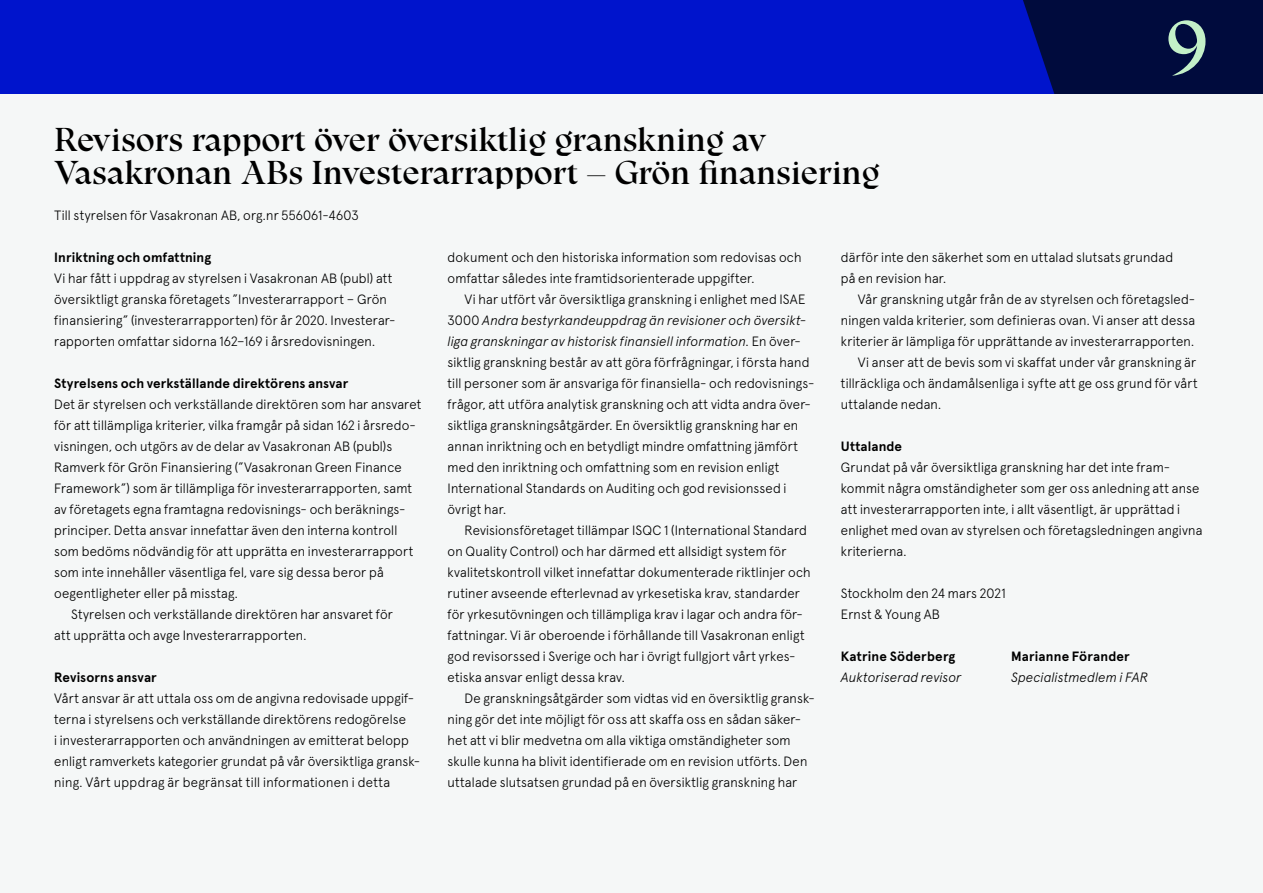
<style>
.page{position:relative;width:1263px;height:893px;background:#fff}
.page>*{position:absolute;margin:0;border:0;box-sizing:border-box;transform-origin:0 0}
.t1{font:72px "Vasakronan Serif ICE Text";color:#c3f0c8}
.t2{font:33px/33px "Vasakronan Serif ICE Rubrik";color:#000}
.t3{font:300 13.5px/21px "Apercu Pro";letter-spacing:.01em;color:#000}
.t4{font:700 13.5px "Apercu Pro";letter-spacing:.01em;color:#000}
.t5{font:italic 300 13.5px "Apercu Pro";letter-spacing:.01em;color:#000}
.s1{font-style:italic}
</style>
<div class="page">
<div style="left:0;top:0;width:1084px;height:114px;background:#0014cc"></div>
<svg style="left:1023px;top:0;width:240px;height:94px;background:#000b47"></svg>
<div style="left:0;top:94px;width:1263px;height:799px;background:#f5f7f7"></div>
<h2 class="t2" style="left:54px;top:122px;width:827px">Revisors rapport över översiktlig granskning av<br>Vasakronan ABs Investerarrapport – Grön finansiering</h2>
<h1 class="t1" style="left:1165px;top:3px;width:45px">9</h1>
<p class="t3" style="left:54px;top:203px;width:306px">Till styrelsen för Vasakronan AB, org.nr 556061-4603</p>
<p class="t4" style="left:54px;top:246px;width:159px">Inriktning och omfattning</p>
<p class="t3" style="left:54px;top:266px;width:341px">Vi har fått i uppdrag av styrelsen i Vasakronan AB (publ) att översiktligt granska företagets ”Investerarrapport – Grön finansiering” (investerarrapporten) för år 2020. Investerar&shy;rapporten omfattar sidorna 162–169 i årsredovisningen.</p>
<p class="t4" style="left:54px;top:372px;width:296px">Styrelsens och verkställande direktörens ansvar</p>
<p class="t3" style="left:54px;top:392px;width:369px">Det är styrelsen och verkställande direktören som har ansvaret</p>
<p class="t3" style="left:54px;top:413px;width:363px">för att tillämpliga kriterier, vilka framgår på sidan 162 i årsredo-</p>
<p class="t3" style="left:54px;top:434px;width:340px">visningen, och utgörs av de delar av Vasakronan AB (publ)s</p>
<p class="t3" style="left:54px;top:455px;width:349px">Ramverk för Grön Finansiering (”Vasakronan Green Finance</p>
<p class="t3" style="left:54px;top:476px;width:360px">Framework”) som är tillämpliga för investerarrapporten, samt</p>
<p class="t3" style="left:54px;top:497px;width:353px">av företagets egna framtagna redovisnings- och beräknings-</p>
<p class="t3" style="left:54px;top:518px;width:345px">principer. Detta ansvar innefattar även den interna kontroll</p>
<p class="t3" style="left:54px;top:539px;width:361px">som bedöms nödvändig för att upprätta en investerarrapport</p>
<p class="t3" style="left:54px;top:560px;width:331px">som inte innehåller väsentliga fel, vare sig dessa beror på</p>
<p class="t3" style="left:54px;top:581px;width:185px">oegentligheter eller på misstag.</p>
<p class="t3" style="left:71px;top:602px;width:323px">Styrelsen och verkställande direktören har ansvaret för</p>
<p class="t3" style="left:54px;top:623px;width:254px">att upprätta och avge Investerarrapporten.</p>
<p class="t4" style="left:54px;top:666px;width:104px">Revisorns ansvar</p>
<p class="t3" style="left:54px;top:686px;width:366px">Vårt ansvar är att uttala oss om de angivna redovisade uppgif&shy;terna i styrelsens och verkställande direktörens redogörelse<br>i investerarrapporten och användningen av emitterat belopp enligt ramverkets kategorier grundat på vår översiktliga gransk&shy;ning. Vårt uppdrag är begränsat till informationen i detta</p>
<p class="t3" style="left:448px;top:245px;width:355px">dokument och den historiska information som redovisas och omfattar således inte framtidsorienterade uppgifter.</p>
<p class="t3" style="left:448px;top:287px;width:368px;text-indent:17px">Vi har utfört vår översiktliga granskning i enlighet med ISAE 3000 <span class="s1">Andra bestyrkandeuppdrag än revisioner och översikt&shy;liga granskningar av historisk finansiell information.</span> En över&shy;siktlig granskning består av att göra förfrågningar, i första hand till personer som är ansvariga för finansiella- och redovisnings&shy;frågor, att utföra analytisk granskning och att vidta andra över&shy;siktliga granskningsåtgärder. En översiktlig granskning har en annan inriktning och en betydligt mindre omfattning jämfört med den inriktning och omfattning som en revision enligt International Standards on Auditing och god revisionssed i övrigt har.</p>
<p class="t3" style="left:448px;top:518px;width:365px;text-indent:17px">Revisionsföretaget tillämpar ISQC 1 (International Standard on Quality Control) och har därmed ett allsidigt system för kvalitetskontroll vilket innefattar dokumenterade riktlinjer och rutiner avseende efterlevnad av yrkesetiska krav, standarder för yrkesutövningen och tillämpliga krav i lagar och andra för&shy;fattningar. Vi är oberoende i förhållande till Vasakronan enligt god revisorssed i Sverige och har i övrigt fullgjort vårt yrkes&shy;etiska ansvar enligt dessa krav.</p>
<p class="t3" style="left:448px;top:687px;width:369px;text-indent:17px">De granskningsåtgärder som vidtas vid en översiktlig gransk&shy;ning gör det inte möjligt för oss att skaffa oss en sådan säker&shy;het att vi blir medvetna om alla viktiga omständigheter som skulle kunna ha blivit identifierade om en revision utförts. Den uttalade slutsatsen grundad på en översiktlig granskning har</p>
<p class="t3" style="left:841px;top:246px;width:334px">därför inte den säkerhet som en uttalad slutsats grundad på en revision har.</p>
<p class="t3" style="left:858px;top:288px;width:339px">Vår granskning utgår från de av styrelsen och företagsled-</p>
<p class="t3" style="left:841px;top:309px;width:356px">ningen valda kriterier, som definieras ovan. Vi anser att dessa</p>
<p class="t3" style="left:841px;top:330px;width:355px">kriterier är lämpliga för upprättande av investerarrapporten.</p>
<p class="t3" style="left:858px;top:351px;width:340px">Vi anser att de bevis som vi skaffat under vår granskning är</p>
<p class="t3" style="left:841px;top:372px;width:358px">tillräckliga och ändamålsenliga i syfte att ge oss grund för vårt</p>
<p class="t3" style="left:841px;top:393px;width:102px">uttalande nedan.</p>
<p class="t4" style="left:841px;top:436px;width:63px">Uttalande</p>
<p class="t3" style="left:841px;top:456px;width:363px">Grundat på vår översiktliga granskning har det inte fram&shy;kommit några omständigheter som ger oss anledning att anse att investerarrapporten inte, i allt väsentligt, är upprättad i enlighet med ovan av styrelsen och företagsledningen angivna kriterierna.</p>
<p class="t3" style="left:841px;top:582px;width:166px">Stockholm den 24 mars 2021<br>Ernst &amp; Young AB</p>
<p class="t4" style="left:841px;top:646px;width:116px">Katrine Söderberg</p>
<p class="t4" style="left:1011px;top:646px;width:120px">Marianne Förander</p>
<p class="t5" style="left:841px;top:667px;width:122px">Auktoriserad revisor</p>
<p class="t5" style="left:1011px;top:667px;width:138px">Specialistmedlem i FAR</p>
</div>
